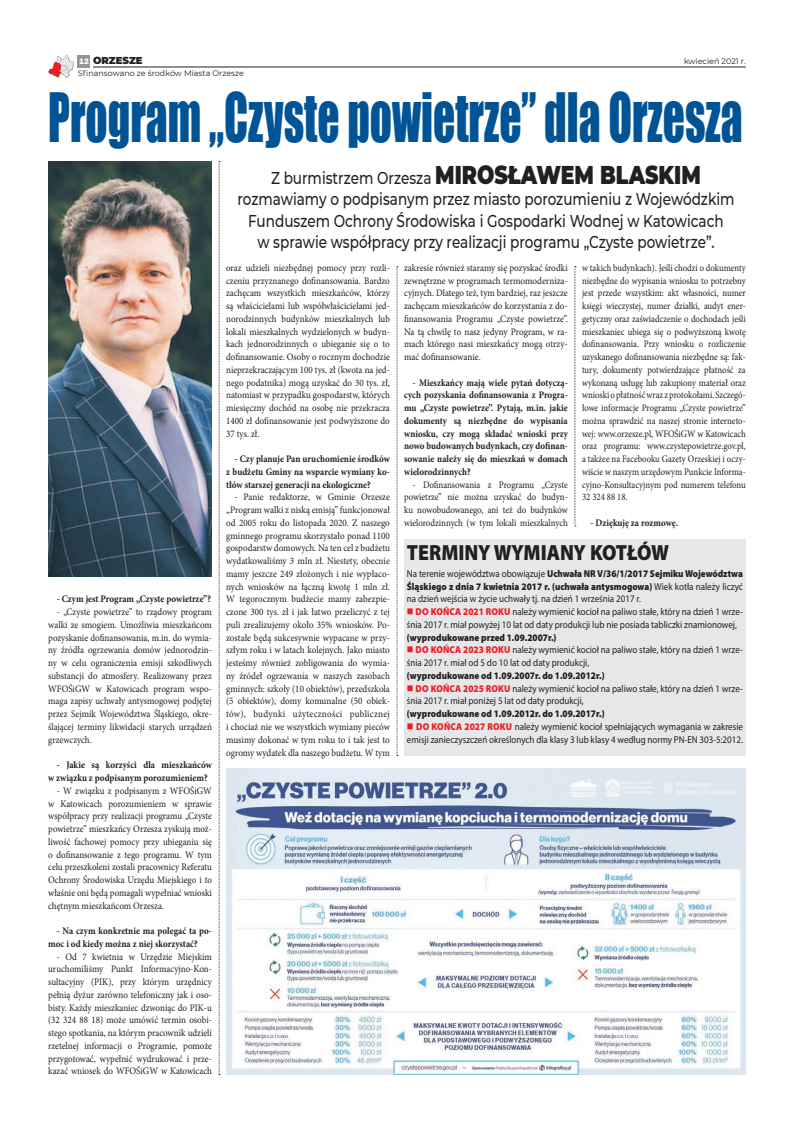
<style>
.page{position:relative;width:794px;height:1134px;background:#fff}
.page>*{position:absolute;margin:0;border:0;box-sizing:border-box;transform-origin:0 0}
.tytul_maly{font:62.5px "Impact";color:#005495;scale:.7 1}
.Tekst{font:900 22px "Myriad Pro";color:#231f20;scale:.9 1}
.Tekst-2{font:500 17.1px/21.4px "Montserrat";color:#231f20;text-align:center;scale:.79 1}
.Tekst-3{font:10px/12.8px "Minion Pro";color:#231f20;text-align:justify;scale:.9 1}
.Tekst-4{font:10px/12.8px "Minion Pro";color:#231f20;text-align:justify;scale:.91 1}
.Tekst-5{font:10px/12.8px "Minion Pro";color:#231f20;text-align:justify;scale:.87 1}
.Tekst-6{font:10px/12.8px "Myriad Pro";color:#231f20;scale:.9 1}
.Tekst-7{font:700 10px/12.8px "Minion Pro";color:#231f20;scale:.9 1}
.Tekst-8{font:10px/12.8px "Minion Pro";color:#231f20;text-align:justify;scale:.88 1}
.Tekst-9{font:900 10px "Myriad Pro";color:#231f20;scale:.9 1}
.tekst{font:900 10px "Montserrat";color:#231f20}
.tekst-2{font:800 8.2px "Franklin Gothic";color:#fff}
.tekst-3{font:8px "Montserrat";color:#231f20}
.s1{font-weight:900;font-size:25.7px}
.s2{font-weight:900}
.s3{color:#ee1d23}
.s4{font-weight:900;color:#ee1d23}
</style>
<div class="page">
<svg style="left:48px;top:55px;width:26px;height:23px"></svg>
<hr style="left:93px;top:67px;width:653px;height:1px;background:#231f20">
<div style="left:78px;top:55px;width:12px;height:12px;background:#939598"></div>
<div style="left:404px;top:539px;width:342px;height:216px;background:#e6e7e9"></div>
<img style="left:48px;top:162px;width:164px;height:415px">
<img style="left:226px;top:768px;width:520px;height:306px">
<svg style="left:219px;top:161px;width:1px;height:914px"></svg>
<svg style="left:397px;top:267px;width:1px;height:489px"></svg>
<svg style="left:574px;top:266px;width:2px;height:261px"></svg>
<p class="tekst-2" style="left:79px;top:56px;width:11px">12</p>
<p class="tekst" style="left:93px;top:53px;width:51px">ORZESZE</p>
<p class="tekst-3" style="left:684px;top:55px;width:63px">kwiecień 2021 r.</p>
<p class="tekst-3" style="left:78px;top:68px;width:168px">Sfinansowano ze środków Miasta Orzesze</p>
<p class="tytul_maly" style="left:48px;top:69px;width:993px">Program „Czyste powietrze” dla Orzesza</p>
<p class="Tekst-2" style="left:237px;top:166px;width:631px">Z burmistrzem Orzesza <span class="s1">MIROSŁAWEM BLASKIM </span>rozmawiamy o podpisanym przez miasto porozumieniu z Wojewódzkim Funduszem Ochrony Środowiska i Gospodarki Wodnej w Katowicach<br>w sprawie współpracy przy realizacji programu „Czyste powietrze”.</p>
<p class="Tekst-7" style="left:57px;top:593px;width:173px">- Czym jest Program „Czyste powietrze”?</p>
<p class="Tekst-3" style="left:48px;top:606px;width:183px;text-indent:9px">- „Czyste powietrze” to rządowy program walki ze smogiem. Umożliwia mieszkańcom pozyskanie dofinansowania, m.in. do wymia&shy;ny źródła ogrzewania domów jednorodzin&shy;ny w celu ograniczenia emisji szkodliwych substancji do atmosfery. Realizowany przez WFOŚiGW w Katowicach program wspo&shy;maga zapisy uchwały antysmogowej podjętej przez Sejmik Województwa Śląskiego, okre&shy;ślającej terminy likwidacji starych urządzeń grzewczych.</p>
<p class="Tekst-7" style="left:48px;top:758px;width:183px;text-indent:9px">- Jakie są korzyści dla mieszkańców w związku z podpisanym porozumieniem?</p>
<p class="Tekst-3" style="left:48px;top:784px;width:183px;text-indent:9px">- W związku z podpisanym z WFOŚiGW w Katowicach porozumieniem w sprawie współpracy przy realizacji programu „Czyste powietrze” mieszkańcy Orzesza zyskują moż&shy;liwość fachowej pomocy przy ubieganiu się o dofinansowanie z tego programu. W tym celu przeszkoleni zostali pracownicy Referatu Ochrony Środowiska Urzędu Miejskiego i to właśnie oni będą pomagali wypełniać wnioski chętnym mieszkańcom Orzesza.</p>
<p class="Tekst-7" style="left:48px;top:924px;width:183px;text-indent:9px">- Na czym konkretnie ma polegać ta po&shy;moc i od kiedy można z niej skorzystać?</p>
<p class="Tekst-3" style="left:48px;top:950px;width:183px;text-indent:9px">- Od 7 kwietnia w Urzędzie Miejskim uruchomiliśmy Punkt Informacyjno-Kon&shy;sultacyjny (PIK), przy którym urzędnicy pełnią dyżur zarówno telefoniczny jak i oso&shy;bisty. Każdy mieszkaniec dzwoniąc do PIK-u (32 324 88 18) może umówić termin osobi&shy;stego spotkania, na którym pracownik udzieli rzetelnej informacji o Programie, pomoże przygotować, wypełnić wydrukować i prze&shy;kazać wniosek do WFOŚiGW w Katowicach</p>
<p class="Tekst-3" style="left:226px;top:261px;width:183px">oraz udzieli niezbędnej pomocy przy rozli&shy;czeniu przyznanego dofinansowania. Bardzo zachęcam wszystkich mieszkańców, którzy są właścicielami lub współwłaścicielami jed&shy;norodzinnych budynków mieszkalnych lub lokali mieszkalnych wydzielonych w budyn&shy;kach jednorodzinnych o ubieganie się o to dofinansowanie. Osoby o rocznym dochodzie nieprzekraczającym 100 tys. zł (kwota na jed&shy;nego podatnika) mogą uzyskać do 30 tys. zł, natomiast w przypadku gospodarstw, których miesięczny dochód na osobę nie przekracza 1400 zł dofinansowanie jest podwyższone do 37 tys. zł.</p>
<p class="Tekst-7" style="left:226px;top:452px;width:183px;text-align:justify;text-indent:9px">- Czy planuje Pan uruchomienie środków z budżetu Gminy na wsparcie wymiany ko&shy;tłów starszej generacji na ekologiczne?</p>
<p class="Tekst-4" style="left:226px;top:491px;width:181px;text-indent:9px">- Panie redaktorze, w Gminie Orzesze „Program walki z niską emisją” funkcjonował od 2005 roku do listopada 2020. Z naszego gminnego programu skorzystało ponad 1100 gospodarstw domowych. Na ten cel z budżetu wydatkowaliśmy 3 mln zł. Niestety, obecnie mamy jeszcze 249 złożonych i nie wypłaco&shy;nych wniosków na łączną kwotę 1 mln zł.<br>W tegorocznym budżecie mamy zabezpie&shy;czone 300 tys. zł i jak łatwo przeliczyć z tej puli zrealizujemy około 35% wniosków. Po&shy;zostałe będą sukcesywnie wypacane w przy&shy;szłym roku i w latach kolejnych. Jako miasto jesteśmy również zobligowania do wymia&shy;ny źródeł ogrzewania w naszych zasobach gminnych: szkoły (10 obiektów), przedszkola (5 obiektów), domy komunalne (50 obiek&shy;tów), budynki użyteczności publicznej i chociaż nie we wszystkich wymiany pieców musimy dokonać w tym roku to i tak jest to ogromy wydatek dla naszego budżetu. W tym</p>
<p class="Tekst-4" style="left:404px;top:261px;width:181px">zakresie również staramy się pozyskać środki zewnętrzne w programach termomoderniza&shy;cyjnych. Dlatego też, tym bardziej, raz jeszcze zachęcam mieszkańców do korzystania z do&shy;finansowania Programu „Czyste powietrze”.<br>Na tą chwilę to nasz jedyny Program, w ra&shy;mach którego nasi mieszkańcy mogą otrzy&shy;mać dofinansowanie.</p>
<p class="Tekst-7" style="left:404px;top:376px;width:183px;text-align:justify;text-indent:9px">- Mieszkańcy mają wiele pytań dotyczą&shy;cych pozyskania dofinansowania z Progra&shy;mu „Czyste powietrze”. Pytają, m.in. jakie dokumenty są niezbędne do wypisania wniosku, czy mogą składać wnioski przy nowo budowanych budynkach, czy dofinan&shy;sowanie należy się do mieszkań w domach wielorodzinnych?</p>
<p class="Tekst-8" style="left:404px;top:478px;width:188px;text-indent:9px">- Dofinansowania z Programu „Czyste powietrze” nie można uzyskać do budyn&shy;ku nowobudowanego, ani też do budynków wielorodzinnych (w tym lokali mieszkalnych</p>
<p class="Tekst-5" style="left:582px;top:261px;width:190px">w takich budynkach). Jeśli chodzi o dokumenty niezbędne do wypisania wniosku to potrzebny jest przede wszystkim: akt własności, numer księgi wieczystej, numer działki, audyt ener&shy;getyczny oraz zaświadczenie o dochodach jeśli mieszkaniec ubiega się o podwyższoną kwotę dofinansowania. Przy wniosku o rozliczenie uzyskanego dofinansowania niezbędne są: fak&shy;tury, dokumenty potwierdzające płatność za wykonaną usługę lub zakupiony materiał oraz wnioski o płatność wraz z protokołami. Szczegó&shy;łowe informacje Programu „Czyste powietrze” można sprawdzić na naszej stronie interneto&shy;wej: www.orzesze.pl, WFOŚiGW w Katowicach oraz programu: www.czystepowietrze.gov.pl, a takżee na Facebooku Gazety Orzeskiej i oczy&shy;wiście w naszym urzędowym Punkcie Informa&shy;cyjno-Konsultacyjnym pod numerem telefonu 32 324 88 18.</p>
<p class="Tekst-7" style="left:590px;top:516px;width:99px">- Dziękuję za rozmowę.</p>
<p class="Tekst" style="left:407px;top:538px;width:293px">TERMINY WYMIANY KOTŁÓW</p>
<p class="Tekst-6" style="left:407px;top:567px;width:375px;text-align:justify">Na terenie województwa obowiązuje <span class="s2">Uchwała NR V/36/1/2017 Sejmiku Województwa Śląskiego z dnia 7 kwietnia 2017 r. (uchwała antysmogowa)</span> Wiek kotła należy liczyć na dzień wejścia w życie uchwały tj. na dzień 1 września 2017 r.</p>
<p class="Tekst-6" style="left:407px;top:605px;width:375px"><span class="s3">■</span> <span class="s4">DO KOŃCA 2021 ROKU</span> należy wymienić kocioł na paliwo stałe, który na dzień 1 wrze&shy;śnia 2017 r. miał powyżej 10 lat od daty produkcji lub nie posiada tabliczki znamionowej,</p>
<p class="Tekst-9" style="left:407px;top:631px;width:168px">(wyprodukowane przed 1.09.2007r.)</p>
<p class="Tekst-6" style="left:407px;top:643px;width:375px"><span class="s3">■</span> <span class="s4">DO KOŃCA 2023 ROKU</span> należy wymienić kocioł na paliwo stałe, który na dzień 1 wrze&shy;śnia 2017 r. miał od 5 do 10 lat od daty produkcji,</p>
<p class="Tekst-9" style="left:407px;top:669px;width:221px">(wyprodukowane od 1.09.2007r. do 1.09.2012r.)</p>
<p class="Tekst-6" style="left:407px;top:682px;width:375px"><span class="s3">■</span> <span class="s4">DO KOŃCA 2025 ROKU</span> należy wymienić kocioł na paliwo stałe, który na dzień 1 wrze&shy;śnia 2017 r. miał poniżej 5 lat od daty produkcji,</p>
<p class="Tekst-9" style="left:407px;top:707px;width:221px">(wyprodukowane od 1.09.2012r. do 1.09.2017r.)</p>
<p class="Tekst-6" style="left:407px;top:720px;width:375px"><span class="s3">■</span> <span class="s4">DO KOŃCA 2027 ROKU</span> należy wymienić kocioł spełniających wymagania w zakresie emisji zanieczyszczeń określonych dla klasy 3 lub klasy 4 według normy PN-EN 303-5:2012.</p>
</div>
